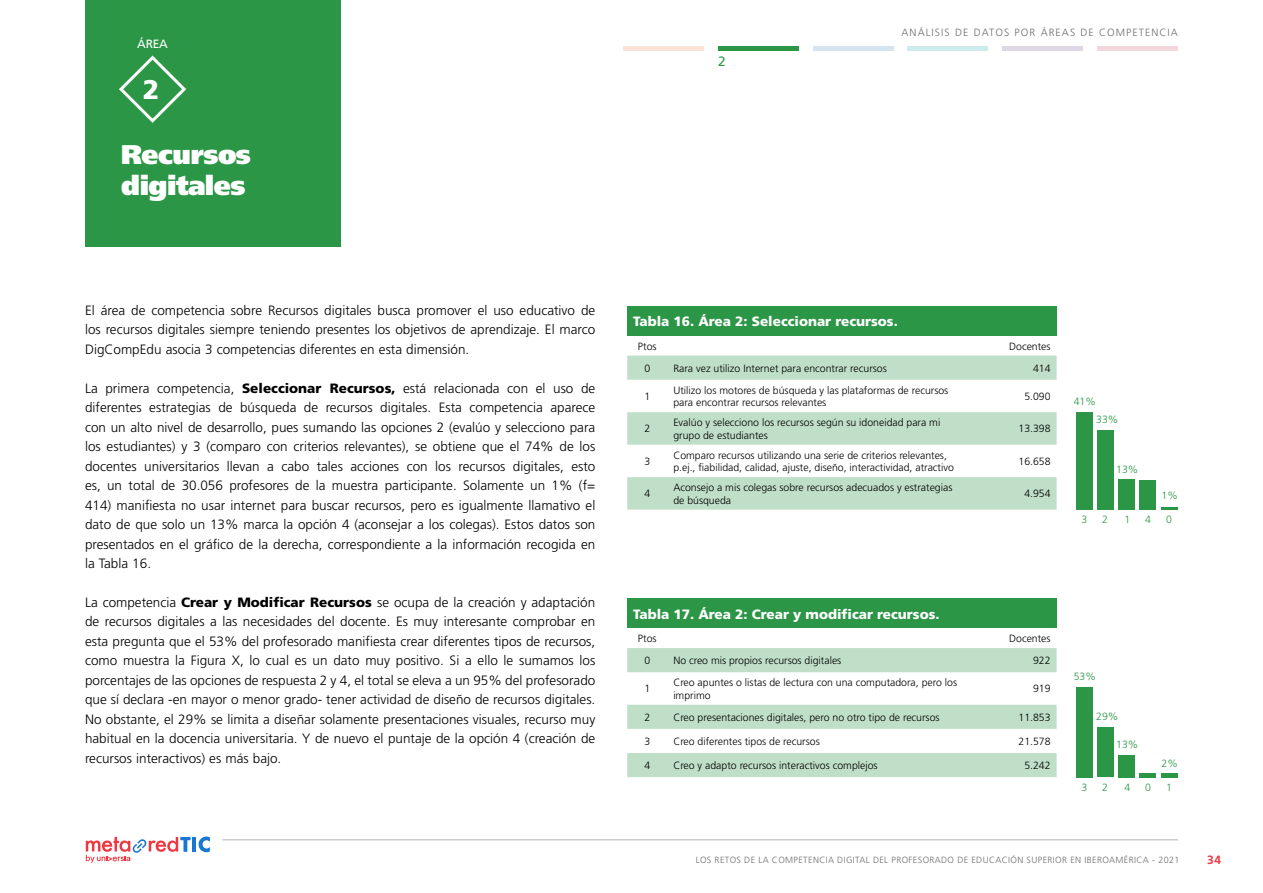
<style>
.page{position:relative;width:1263px;height:893px;background:#fff}
.page>*{position:absolute;margin:0;border:0;box-sizing:border-box;transform-origin:0 0}
.t1{font:900 27px/31.5px "Frutiger";letter-spacing:-.02em;color:#fff}
.t2{font:900 27px "Frutiger";color:#fff}
.t3{font:300 13.5px/19.5px "Frutiger";color:#000;text-align:justify}
.t4{font:900 13.5px "Frutiger";color:#fff}
.t5{font:13.5px "Frutiger";color:#2c9647}
.t6{font:12px "Frutiger";color:#fff}
.t7{font:700 12px "Frutiger";color:#ef3741}
.t8{font:300 10.5px/12.6px "Frutiger";color:#000}
.t9{font:300 10.5px "Frutiger";letter-spacing:.1em;color:#706f6f}
.t10{font:300 10.5px "Frutiger";color:#2c9647}
.t11{font:300 9px "Frutiger";letter-spacing:.04em;color:#706f6f}
.s1{font-weight:900}
</style>
<div class="page">
<hr style="left:222px;top:839px;width:956px;height:1px;background:#b3b2b2">
<svg style="left:86px;top:837px;width:105px;height:26px"></svg>
<hr style="left:192px;top:837px;width:4px;height:15px;background:#1976d2">
<svg style="left:198px;top:836px;width:12px;height:16px"></svg>
<div style="left:86px;top:0;width:255px;height:246px;background:#2c9647"></div>
<svg style="left:119px;top:55px;width:68px;height:68px"></svg>
<hr style="left:718px;top:47px;width:80px;height:4px;background:#2c9647">
<svg style="left:813px;top:46px;width:365px;height:5px;background:#e0e2ea"></svg>
<svg style="left:623px;top:46px;width:81px;height:5px"></svg>
<div style="left:627px;top:306px;width:429px;height:30px;background:#2c9647"></div>
<svg style="left:627px;top:356px;width:429px;height:154px;fill:#c0dfc8"></svg>
<div style="left:627px;top:598px;width:429px;height:30px;background:#2c9647"></div>
<svg style="left:627px;top:648px;width:429px;height:129px;fill:#c0dfc8"></svg>
<div style="left:1077px;top:412px;width:16px;height:98px;background:#2c9647"></div>
<div style="left:1097px;top:430px;width:17px;height:80px;background:#2c9647"></div>
<div style="left:1118px;top:479px;width:16px;height:31px;background:#2c9647"></div>
<div style="left:1139px;top:480px;width:16px;height:30px;background:#2c9647"></div>
<hr style="left:1161px;top:507px;width:16px;height:3px;background:#2c9647">
<div style="left:1077px;top:687px;width:16px;height:90px;background:#2c9647"></div>
<div style="left:1097px;top:727px;width:17px;height:50px;background:#2c9647"></div>
<div style="left:1118px;top:755px;width:16px;height:22px;background:#2c9647"></div>
<hr style="left:1139px;top:773px;width:16px;height:4px;background:#2c9647">
<hr style="left:1161px;top:773px;width:16px;height:4px;background:#2c9647">
<p class="t6" style="left:137px;top:37px;width:32px">ÁREA</p>
<h1 class="t2" style="left:143px;top:73px;width:18px">2</h1>
<h1 class="t1" style="left:121px;top:139px;width:131px">Recursos digitales</h1>
<p class="t5" style="left:718px;top:54px;width:9px">2</p>
<p class="t9" style="left:901px;top:26px;width:278px">ANÁLISIS DE DATOS POR ÁREAS DE COMPETENCIA</p>
<p class="t3" style="left:85px;top:300px;width:512px">El área de competencia sobre Recursos digitales busca promover el uso educativo de los recursos digitales siempre teniendo presentes los objetivos de aprendizaje. El marco DigCompEdu asocia 3 competencias diferentes en esta dimensión.</p>
<p class="t3" style="left:85px;top:378px;width:512px">La primera competencia, <span class="s1">Seleccionar Recursos,</span> está relacionada con el uso de diferentes estrategias de búsqueda de recursos digitales. Esta competencia aparece con un alto nivel de desarrollo, pues sumando las opciones 2 (evalúo y selecciono para los estudiantes) y 3 (comparo con criterios relevantes), se obtiene que el 74% de los docentes universitarios llevan a cabo tales acciones con los recursos digitales, esto es, un total de 30.056 profesores de la muestra participante. Solamente un 1% (f= 414) manifiesta no usar internet para buscar recursos, pero es igualmente llamativo el dato de que solo un 13% marca la opción 4 (aconsejar a los colegas). Estos datos son presentados en el gráfico de la derecha, correspondiente a la información recogida en la Tabla 16.</p>
<p class="t3" style="left:85px;top:593px;width:512px">La competencia <span class="s1">Crear y Modificar Recursos</span> se ocupa de la creación y adaptación de recursos digitales a las necesidades del docente. Es muy interesante comprobar en esta pregunta que el 53% del profesorado manifiesta crear diferentes tipos de recursos, como muestra la Figura X, lo cual es un dato muy positivo. Si a ello le sumamos los porcentajes de las opciones de respuesta 2 y 4, el total se eleva a un 95% del profesorado que sí declara -en mayor o menor grado- tener actividad de diseño de recursos digitales.<br>No obstante, el 29% se limita a diseñar solamente presentaciones visuales, recurso muy habitual en la docencia universitaria. Y de nuevo el puntaje de la opción 4 (creación de recursos interactivos) es más bajo.</p>
<p class="t4" style="left:633px;top:313px;width:266px">Tabla 16. Área 2: Seleccionar recursos.</p>
<p class="t8" style="left:638px;top:340px;width:20px">Ptos</p>
<p class="t8" style="left:1009px;top:340px;width:43px">Docentes</p>
<p class="t8" style="left:644px;top:362px;width:7px">0</p>
<p class="t8" style="left:673px;top:362px;width:215px">Rara vez utilizo Internet para encontrar recursos</p>
<p class="t8" style="left:1033px;top:362px;width:19px">414</p>
<p class="t8" style="left:644px;top:390px;width:7px">1</p>
<p class="t8" style="left:673px;top:384px;width:276px">Utilizo los motores de búsqueda y las plataformas de recursos para encontrar recursos relevantes</p>
<p class="t8" style="left:1024px;top:390px;width:28px">5.090</p>
<p class="t8" style="left:644px;top:423px;width:7px">2</p>
<p class="t8" style="left:673px;top:416px;width:269px">Evalúo y selecciono los recursos según su idoneidad para mi grupo de estudiantes</p>
<p class="t8" style="left:1018px;top:423px;width:34px">13.398</p>
<p class="t8" style="left:644px;top:455px;width:7px">3</p>
<p class="t8" style="left:673px;top:449px;width:282px">Comparo recursos utilizando una serie de criterios relevantes, p.ej., fiabilidad, calidad, ajuste, diseño, interactividad, atractivo</p>
<p class="t8" style="left:1018px;top:455px;width:34px">16.658</p>
<p class="t8" style="left:644px;top:488px;width:7px">4</p>
<p class="t8" style="left:673px;top:481px;width:281px">Aconsejo a mis colegas sobre recursos adecuados y estrategias de búsqueda</p>
<p class="t8" style="left:1024px;top:488px;width:28px">4.954</p>
<p class="t10" style="left:1074px;top:395px;width:24px">41%</p>
<p class="t10" style="left:1096px;top:414px;width:24px">33%</p>
<p class="t10" style="left:1081px;top:514px;width:7px">3</p>
<p class="t10" style="left:1116px;top:464px;width:24px">13%</p>
<p class="t10" style="left:1161px;top:489px;width:18px">1%</p>
<p class="t10" style="left:1102px;top:514px;width:7px">2</p>
<p class="t10" style="left:1124px;top:514px;width:7px">1</p>
<p class="t10" style="left:1145px;top:514px;width:7px">4</p>
<p class="t10" style="left:1166px;top:514px;width:7px">0</p>
<p class="t4" style="left:633px;top:606px;width:308px">Tabla 17. Área 2: Crear y modificar recursos.</p>
<p class="t8" style="left:638px;top:632px;width:20px">Ptos</p>
<p class="t8" style="left:1009px;top:632px;width:43px">Docentes</p>
<p class="t8" style="left:644px;top:654px;width:7px">0</p>
<p class="t8" style="left:673px;top:654px;width:170px">No creo mis propios recursos digitales</p>
<p class="t8" style="left:1033px;top:654px;width:19px">922</p>
<p class="t8" style="left:644px;top:683px;width:7px">1</p>
<p class="t8" style="left:673px;top:676px;width:285px">Creo apuntes o listas de lectura con una computadora, pero los imprimo</p>
<p class="t8" style="left:1033px;top:683px;width:19px">919</p>
<p class="t8" style="left:644px;top:711px;width:7px">2</p>
<p class="t8" style="left:673px;top:711px;width:268px">Creo presentaciones digitales, pero no otro tipo de recursos</p>
<p class="t8" style="left:1018px;top:711px;width:34px">11.853</p>
<p class="t8" style="left:644px;top:735px;width:7px">3</p>
<p class="t8" style="left:673px;top:735px;width:148px">Creo diferentes tipos de recursos</p>
<p class="t8" style="left:1018px;top:735px;width:34px">21.578</p>
<p class="t8" style="left:644px;top:759px;width:7px">4</p>
<p class="t8" style="left:673px;top:759px;width:206px">Creo y adapto recursos interactivos complejos</p>
<p class="t8" style="left:1024px;top:759px;width:28px">5.242</p>
<p class="t10" style="left:1074px;top:671px;width:24px">53%</p>
<p class="t10" style="left:1096px;top:710px;width:24px">29%</p>
<p class="t10" style="left:1081px;top:782px;width:7px">3</p>
<p class="t10" style="left:1116px;top:738px;width:24px">13%</p>
<p class="t10" style="left:1161px;top:757px;width:18px">2%</p>
<p class="t10" style="left:1102px;top:782px;width:7px">2</p>
<p class="t10" style="left:1124px;top:782px;width:7px">4</p>
<p class="t10" style="left:1145px;top:782px;width:7px">0</p>
<p class="t10" style="left:1166px;top:782px;width:7px">1</p>
<p class="t11" style="left:696px;top:855px;width:485px">LOS RETOS DE LA COMPETENCIA DIGITAL DEL PROFESORADO DE EDUCACIÓN SUPERIOR EN IBEROAMÉRICA - 2021</p>
<p class="t7" style="left:1207px;top:852px;width:15px">34</p>
</div>
